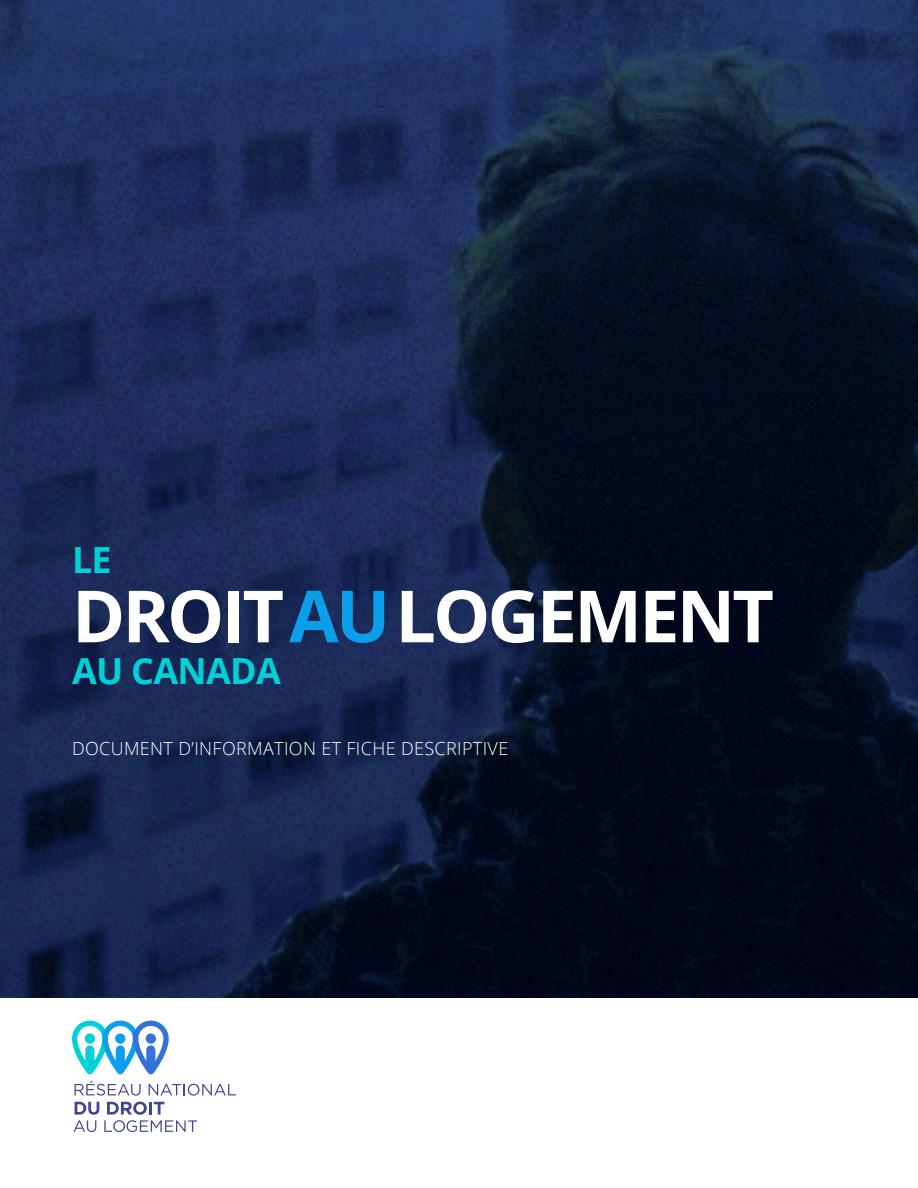
<style>
.page{position:relative;width:918px;height:1188px;background:#fff}
.page>*{position:absolute;margin:0;border:0;box-sizing:border-box;transform-origin:0 0}
.t1{font:700 72px "Open Sans";letter-spacing:-.04em;color:#fff}
.t2{font:700 36px "Open Sans";letter-spacing:-.02em;color:#00d1d9}
.t3{font:300 18px "Open Sans";letter-spacing:.02em;color:#fff}
.s1{color:#0a9eeb}
</style>
<div class="page">
<img style="left:0;top:0;width:918px;height:998px">
<svg style="left:72px;top:1021px;width:97px;height:53px"></svg>
<svg style="left:75px;top:1081px;width:66px;height:15px"></svg>
<svg style="left:149px;top:1084px;width:87px;height:12px"></svg>
<svg style="left:74px;top:1102px;width:123px;height:30px"></svg>
<h2 class="t2" style="left:72px;top:535px;width:41px">LE</h2>
<h1 class="t1" style="left:72px;top:565px;width:703px">DROIT <span class="s1">AU</span> LOGEMENT</h1>
<h2 class="t2" style="left:72px;top:646px;width:211px">AU CANADA</h2>
<p class="t3" style="left:72px;top:737px;width:438px">DOCUMENT D’INFORMATION ET FICHE DESCRIPTIVE</p>
</div>
